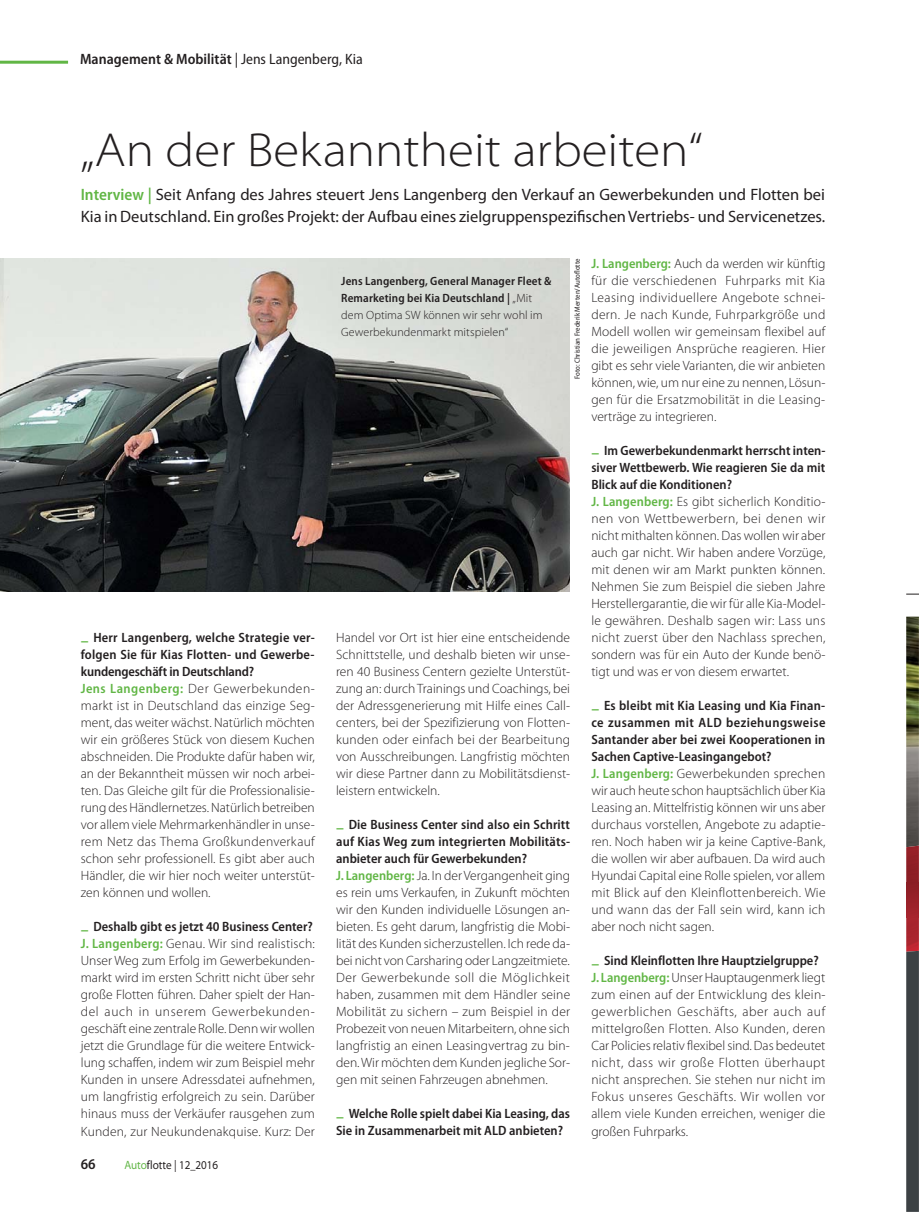
<style>
.page{position:relative;width:919px;height:1212px;background:#fff}
.page>*{position:absolute;margin:0;border:0;box-sizing:border-box;transform-origin:0 0}
.t1{font:300 semi-expanded 48px "Myriad Pro";color:#231f20}
.t2{font:16.5px/22.5px "Myriad Pro";color:#231f20}
.t3{font:600 semi-condensed 15px "Myriad Pro";color:#231f20}
.t4{font:300 13.5px/17px "Myriad Pro";color:#231f20}
.t5{font:600 semi-condensed 13.5px/17px "Myriad Pro";color:#231f20}
.t6{font:600 semi-condensed 12px/17px "Myriad Pro";letter-spacing:.01em;color:#231f20}
.t7{font:semi-expanded 12px "Myriad Pro";color:#231f20;scale:.85 1}
.t8{font:semi-condensed 7.5px "Myriad Pro";color:#231f20}
.s1{font-weight:400}
.s2{font-weight:600;font-stretch:semi-condensed;color:#61b645}
.s3{font-weight:600;font-stretch:semi-condensed}
.s4{color:#61b645}
.s5{font-weight:300;font-stretch:normal}
</style>
<div class="page">
<hr style="left:0;top:61px;width:68px;height:3px;background:#61b645">
<svg style="left:906px;top:594px;width:12px;height:1px"></svg>
<img style="left:0;top:259px;width:570px;height:332px">
<img style="left:906px;top:617px;width:12px;height:228px">
<img style="left:906px;top:845px;width:12px;height:106px">
<svg style="left:906px;top:951px;width:12px;height:261px;background:#404447"></svg>
<p class="t3" style="left:80px;top:53px;width:284px">Management &amp; Mobilität <span class="s1">| Jens Langenberg, Kia</span></p>
<h1 class="t1" style="left:81px;top:121px;width:623px">„An der Bekanntheit arbeiten“</h1>
<p class="t2" style="left:81px;top:185px;width:746px"><span class="s2">Interview |</span> Seit Anfang des Jahres steuert Jens Langenberg den Verkauf an Gewerbekunden und Flotten bei<br>Kia in Deutschland. Ein großes Projekt: der Aufbau eines zielgruppenspezifischen Vertriebs- und Servicenetzes.</p>
<p class="t4" style="left:81px;top:630px;width:236px;text-indent:13px"><span class="s3">Herr Langenberg, welche Strategie ver&shy;folgen Sie für Kias Flotten- und Gewerbe&shy;kundengeschäft in Deutschland?<br></span><span class="s2">Jens Langenberg:</span> Der Gewerbekunden&shy;markt ist in Deutschland das einzige Seg&shy;ment, das weiter wächst. Natürlich möchten wir ein größeres Stück von diesem Kuchen abschneiden. Die Produkte dafür haben wir, an der Bekanntheit müssen wir noch arbei&shy;ten. Das Gleiche gilt für die Professionalisie&shy;rung des Händlernetzes. Natürlich betreiben vor allem viele Mehrmarkenhändler in unse&shy;rem Netz das Thema Großkundenverkauf schon sehr professionell. Es gibt aber auch Händler, die wir hier noch weiter unterstüt&shy;zen können und wollen.</p>
<p class="t4" style="left:81px;top:920px;width:236px;text-indent:13px"><span class="s3">Deshalb gibt es jetzt 40 Business Center?<br></span><span class="s2">J. Langenberg:</span> Genau. Wir sind realistisch:<br>Unser Weg zum Erfolg im Gewerbekunden&shy;markt wird im ersten Schritt nicht über sehr große Flotten führen. Daher spielt der Han&shy;del auch in unserem Gewerbekunden&shy;geschäft eine zentrale Rolle. Denn wir wollen jetzt die Grundlage für die weitere Entwick&shy;lung schaffen, indem wir zum Beispiel mehr Kunden in unsere Adressdatei aufnehmen, um langfristig erfolgreich zu sein. Darüber hinaus muss der Verkäufer rausgehen zum Kunden, zur Neukundenakquise. Kurz: Der</p>
<p class="t3" style="left:81px;top:1159px;width:16px">66</p>
<p class="t7" style="left:124px;top:1158px;width:112px"><span class="s4">Auto</span>flotte | 12_2016</p>
<p class="t6" style="left:341px;top:274px;width:212px">Jens Langenberg, General Manager Fleet &amp; Remarketing bei Kia Deutschland | <span class="s5">„Mit dem Optima SW können wir sehr wohl im Gewerbekundenmarkt mitspielen“</span></p>
<p class="t8" style="left:574px;top:379px;width:122px;rotate:-90deg">Foto: Christian Frederik Merten/Autoflotte</p>
<p class="t4" style="left:336px;top:630px;width:235px;text-align:justify">Handel vor Ort ist hier eine entscheidende Schnittstelle, und deshalb bieten wir unse&shy;ren 40 Business Centern gezielte Unterstüt&shy;zung an: durch Trainings und Coachings, bei der Adressgenerierung mit Hilfe eines Call&shy;centers, bei der Spezifizierung von Flotten&shy;kunden oder einfach bei der Bearbeitung von Ausschreibungen. Langfristig möchten wir diese Partner dann zu Mobilitätsdienst&shy;leistern entwickeln.</p>
<p class="t4" style="left:336px;top:818px;width:235px;text-indent:13px"><span class="s3">Die Business Center sind also ein Schritt auf Kias Weg zum integrierten Mobilitäts&shy;anbieter auch für Gewerbekunden?<br></span><span class="s2">J. Langenberg:</span> Ja. In der Vergangenheit ging es rein ums Verkaufen, in Zukunft möchten wir den Kunden individuelle Lösungen an&shy;bieten. Es geht darum, langfristig die Mobi&shy;lität des Kunden sicherzustellen. Ich rede da&shy;bei nicht von Carsharing oder Langzeitmiete.<br>Der Gewerbekunde soll die Möglichkeit haben, zusammen mit dem Händler seine Mobilität zu sichern – zum Beispiel in der Probezeit von neuen Mitarbeitern, ohne sich langfristig an einen Leasingvertrag zu bin&shy;den. Wir möchten dem Kunden jegliche Sor&shy;gen mit seinen Fahrzeugen abnehmen.</p>
<p class="t5" style="left:336px;top:1107px;width:235px;text-indent:13px">Welche Rolle spielt dabei Kia Leasing, das<br>Sie in Zusammenarbeit mit ALD anbieten?</p>
<p class="t4" style="left:591px;top:256px;width:235px;text-align:justify"><span class="s2">J. Langenberg:</span> Auch da werden wir künftig für die verschiedenen Fuhrparks mit Kia Leasing individuellere Angebote schnei&shy;dern. Je nach Kunde, Fuhrparkgröße und Modell wollen wir gemeinsam flexibel auf die jeweiligen Ansprüche reagieren. Hier gibt es sehr viele Varianten, die wir anbieten können, wie, um nur eine zu nennen, Lösun&shy;gen für die Ersatzmobilität in die Leasing&shy;verträge zu integrieren.</p>
<p class="t4" style="left:591px;top:443px;width:236px;text-indent:13px"><span class="s3">Im Gewerbekundenmarkt herrscht inten&shy;siver Wettbewerb. Wie reagieren Sie da mit Blick auf die Konditionen?<br></span><span class="s2">J. Langenberg:</span> Es gibt sicherlich Konditio&shy;nen von Wettbewerbern, bei denen wir nicht mithalten können. Das wollen wir aber auch gar nicht. Wir haben andere Vorzüge, mit denen wir am Markt punkten können.<br>Nehmen Sie zum Beispiel die sieben Jahre Herstellergarantie, die wir für alle Kia-Model&shy;le gewähren. Deshalb sagen wir: Lass uns nicht zuerst über den Nachlass sprechen, sondern was für ein Auto der Kunde benö&shy;tigt und was er von diesem erwartet.</p>
<p class="t4" style="left:591px;top:698px;width:236px;text-indent:13px"><span class="s3">Es bleibt mit Kia Leasing und Kia Finan&shy;ce zusammen mit ALD beziehungsweise Santander aber bei zwei Kooperationen in Sachen Captive-Leasingangebot?<br></span><span class="s2">J. Langenberg:</span> Gewerbekunden sprechen wir auch heute schon hauptsächlich über Kia Leasing an. Mittelfristig können wir uns aber durchaus vorstellen, Angebote zu adaptie&shy;ren. Noch haben wir ja keine Captive-Bank, die wollen wir aber aufbauen. Da wird auch Hyundai Capital eine Rolle spielen, vor allem mit Blick auf den Kleinflottenbereich. Wie und wann das der Fall sein wird, kann ich aber noch nicht sagen.</p>
<p class="t4" style="left:591px;top:954px;width:235px;text-indent:13px"><span class="s3">Sind Kleinflotten Ihre Hauptzielgruppe?<br></span><span class="s2">J. Langenberg:</span> Unser Hauptaugenmerk liegt zum einen auf der Entwicklung des klein&shy;gewerblichen Geschäfts, aber auch auf mittelgroßen Flotten. Also Kunden, deren Car Policies relativ flexibel sind. Das bedeutet nicht, dass wir große Flotten überhaupt nicht ansprechen. Sie stehen nur nicht im Fokus unseres Geschäfts. Wir wollen vor allem viele Kunden erreichen, weniger die großen Fuhrparks.</p>
</div>
